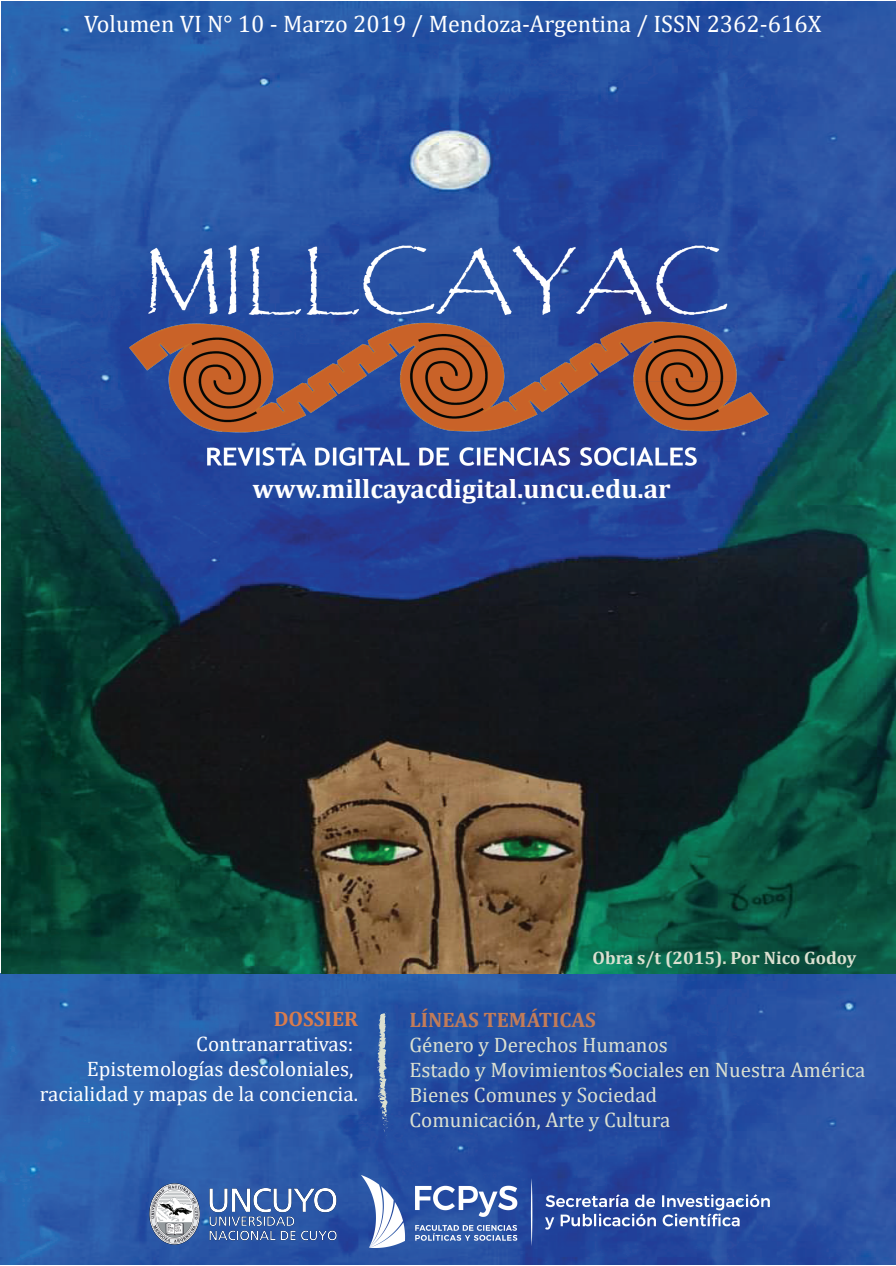
<style>
.page{position:relative;width:896px;height:1266px;background:#fff}
.page>*{position:absolute;margin:0;border:0;box-sizing:border-box;transform-origin:0 0}
.t1{font:700 27px "Cambria";color:#fff}
.t2{font:24px "Cambria";color:#fff}
.t3{font:21px/25.2px "Cambria";color:#dbe0d0}
.t4{font:21px/25.2px "Cambria";color:#fff;text-align:right}
.t5{font:700 21px "Cambria";color:#c27c59}
.t6{font:700 21px "Cambria";color:#d87c4d}
.t7{font:700 18px "Cambria";color:#dbe0d0}
</style>
<div class="page">
<img style="left:1px;top:2px;width:895px;height:1262px">
<img style="left:140px;top:1171px;width:207px;height:87px">
<img style="left:361px;top:1175px;width:410px;height:72px">
<img style="left:129px;top:239px;width:639px;height:232px">
<svg style="left:377px;top:1012px;width:11px;height:124px"></svg>
<p class="t2" style="left:84px;top:9px;width:739px">Volumen VI N° 10 - Marzo 2019 / Mendoza-Argentina / ISSN 2362-616X</p>
<p class="t1" style="left:253px;top:470px;width:420px">www.millcayacdigital.uncu.edu.ar</p>
<p class="t6" style="left:274px;top:1004px;width:86px">DOSSIER</p>
<p class="t4" style="left:40px;top:1031px;width:320px">Contranarrativas:<br>Epistemologías descoloniales, racialidad y mapas de la conciencia.</p>
<p class="t7" style="left:592px;top:945px;width:265px">Obra s/t (2015). Por Nico Godoy</p>
<p class="t5" style="left:409px;top:1005px;width:188px">LÍNEAS TEMÁTICAS</p>
<p class="t3" style="left:409px;top:1032px;width:457px">Género y Derechos Humanos<br>Estado y Movimientos Sociales en Nuestra América<br>Bienes Comunes y Sociedad<br>Comunicación, Arte y Cultura</p>
</div>
